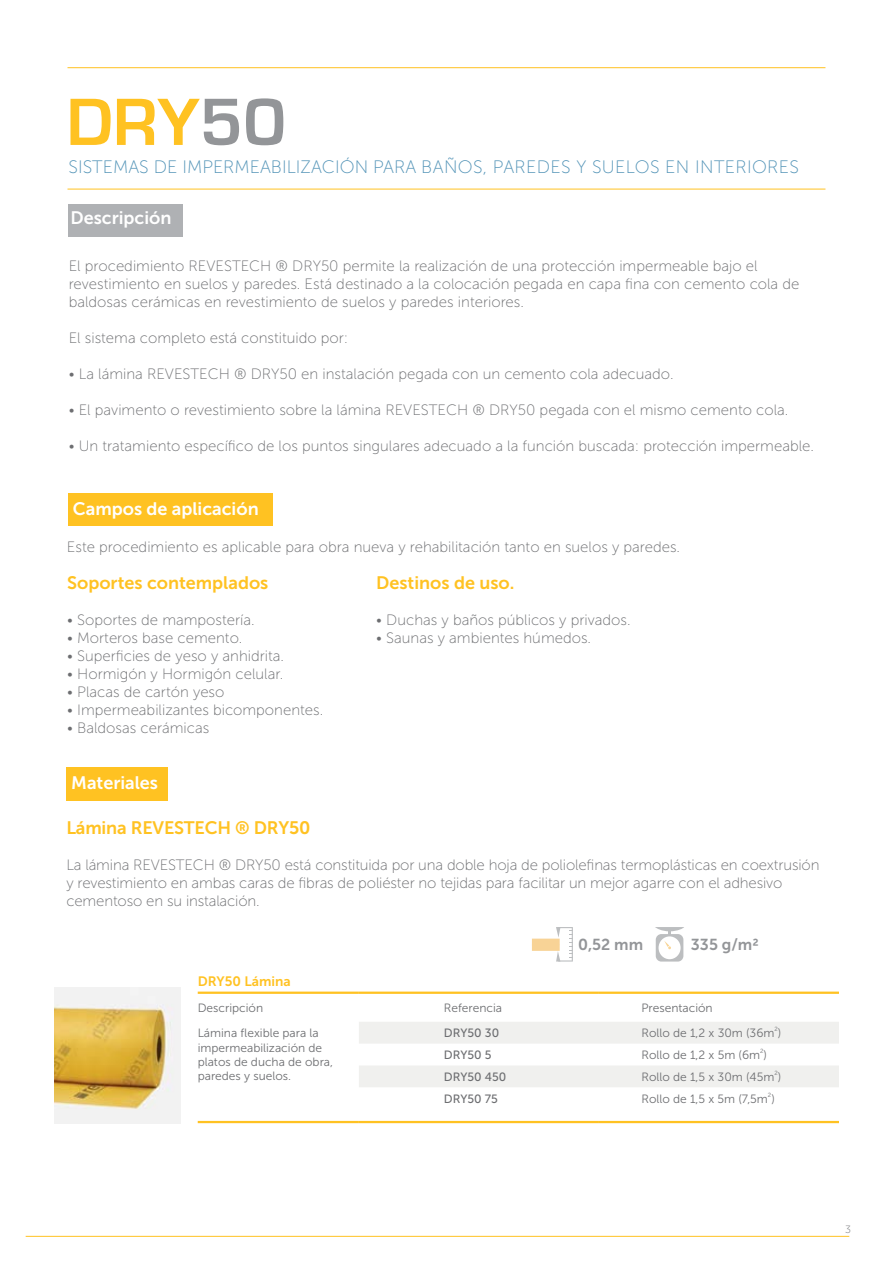
<style>
.page{position:relative;width:893px;height:1263px;background:#fff}
.page>*{position:absolute;margin:0;border:0;box-sizing:border-box;transform-origin:0 0}
.t1{font:700 69.15px "Eurostile";color:#ffc222}
.t2{font:700 69.15px "Eurostile";color:#939598}
.t3{font:18px "Museo Sans 100";letter-spacing:.01em;color:#5092b6}
.t4{font:18px "Museo Sans 700";color:#ffc222}
.t5{font:18px "Museo Sans 700";color:#fff}
.t6{font:15.9px "Museo Sans 700";color:#939598}
.t7{font:15px/18px "Museo Sans 100";color:#6d6e71}
.t8{font:13.65px "Museo Sans 700";color:#ffc222}
.t9{font:12px/14.4px "Museo Sans 300";color:#6d6e71}
.t10{font:12px "Museo Sans 500";color:#6d6e71}
.t11{font:10.5px "Museo Sans 100";color:#6d6e71}
.t12{font:6px "Museo Sans 300";color:#6d6e71}
</style>
<div class="page">
<hr style="left:26px;top:1236px;width:823px;height:1px;background:#ffc222">
<div style="left:68px;top:204px;width:114px;height:33px;background:#afb1b4"></div>
<hr style="left:68px;top:189px;width:757px;height:1px;background:#ffc222">
<hr style="left:68px;top:67px;width:757px;height:1px;background:#ffc222">
<div style="left:68px;top:494px;width:204px;height:32px;background:#ffc222"></div>
<div style="left:66px;top:767px;width:102px;height:34px;background:#ffc222"></div>
<svg style="left:359px;top:1022px;width:480px;height:65px"></svg>
<hr style="left:198px;top:991px;width:161px;height:3px;background:#ffc222">
<hr style="left:359px;top:991px;width:240px;height:3px;background:#ffc222">
<hr style="left:599px;top:991px;width:240px;height:3px;background:#ffc222">
<hr style="left:198px;top:1121px;width:161px;height:2px;background:#ffc222">
<hr style="left:359px;top:1121px;width:240px;height:2px;background:#ffc222">
<hr style="left:599px;top:1121px;width:240px;height:2px;background:#ffc222">
<img style="left:54px;top:988px;width:127px;height:136px">
<div style="left:656px;top:934px;width:27px;height:27px;background:#bcbec0;border-radius:6px"></div>
<div style="left:659px;top:936px;width:22px;height:23px;background:#fff;border-radius:50%"></div>
<svg style="left:664px;top:941px;width:7px;height:8px"></svg>
<svg style="left:655px;top:927px;width:29px;height:8px"></svg>
<svg style="left:532px;top:927px;width:41px;height:34px"></svg>
<h1 class="t1" style="left:66px;top:84px;width:45px">DRY</h1>
<h1 class="t2" style="left:200px;top:84px;width:88px">50</h1>
<p class="t3" style="left:69px;top:158px;width:21px">Sistemas</p>
<p class="t3" style="left:154px;top:158px;width:40px">de impermeabili</p>
<p class="t3" style="left:301px;top:158px;width:23px">zación</p>
<p class="t3" style="left:373px;top:158px;width:12px">para</p>
<p class="t3" style="left:421px;top:158px;width:84px">baños, paredes</p>
<p class="t3" style="left:576px;top:158px;width:51px">y suelos</p>
<p class="t3" style="left:665px;top:158px;width:41px">en interiores</p>
<p class="t5" style="left:70px;top:208px;width:102px">Descripción</p>
<p class="t7" style="left:69px;top:257px;width:732px">El procedimiento REVESTECH ® DRY50 permite la realización de una protección impermeable bajo el revestimiento en suelos y paredes. Está destinado a la colocación pegada en capa fina con cemento cola de baldosas cerámicas en revestimiento de suelos y paredes interiores.</p>
<p class="t7" style="left:69px;top:329px;width:281px">El sistema completo está constituido por:</p>
<p class="t7" style="left:69px;top:365px;width:606px">• La lámina REVESTECH ® DRY50 en instalación pegada con un cemento cola adecuado.</p>
<p class="t7" style="left:69px;top:401px;width:721px">• El pavimento o revestimiento sobre la lámina REVESTECH ® DRY50 pegada con el mismo cemento cola.</p>
<p class="t7" style="left:69px;top:437px;width:747px">• Un tratamiento específico de los puntos singulares adecuado a la función buscada: protección impermeable.</p>
<p class="t5" style="left:73px;top:498px;width:187px">Campos de aplicación</p>
<p class="t7" style="left:67px;top:537px;width:615px">Este procedimiento es aplicable para obra nueva y rehabilitación tanto en suelos y paredes.</p>
<p class="t4" style="left:67px;top:572px;width:203px">Soportes contemplados</p>
<p class="t7" style="left:67px;top:611px;width:189px">• Soportes de mampostería.</p>
<p class="t7" style="left:67px;top:629px;width:177px">• Morteros base cemento.</p>
<p class="t7" style="left:67px;top:647px;width:218px">• Superficies de yeso y anhidrita.</p>
<p class="t7" style="left:67px;top:665px;width:218px">• Hormigón y Hormigón celular.</p>
<p class="t7" style="left:67px;top:683px;width:159px">• Placas de cartón yeso</p>
<p class="t7" style="left:67px;top:701px;width:258px">• Impermeabilizantes bicomponentes.</p>
<p class="t7" style="left:67px;top:719px;width:144px">• Baldosas cerámicas</p>
<p class="t5" style="left:71px;top:772px;width:88px">Materiales</p>
<p class="t4" style="left:376px;top:572px;width:140px">Destinos de uso.</p>
<p class="t7" style="left:376px;top:611px;width:256px">• Duchas y baños públicos y privados.</p>
<p class="t7" style="left:376px;top:629px;width:216px">• Saunas y ambientes húmedos.</p>
<p class="t4" style="left:66px;top:818px;width:245px">Lámina REVESTECH ® DRY50</p>
<p class="t7" style="left:66px;top:856px;width:754px">La lámina REVESTECH ® DRY50 está constituida por una doble hoja de poliolefinas termoplásticas en coextrusión y revestimiento en ambas caras de fibras de poliéster no tejidas para facilitar un mejor agarre con el adhesivo cementoso en su instalación.</p>
<p class="t6" style="left:578px;top:935px;width:66px">0,52 mm</p>
<p class="t6" style="left:691px;top:935px;width:69px">335 g/m2</p>
<p class="t8" style="left:198px;top:974px;width:94px">DRY50 Lámina</p>
<p class="t9" style="left:198px;top:1000px;width:67px">Descripción</p>
<p class="t9" style="left:444px;top:1000px;width:60px">Referencia</p>
<p class="t9" style="left:641px;top:1000px;width:73px">Presentación</p>
<p class="t9" style="left:198px;top:1026px;width:137px">Lámina flexible para la impermeabilización de platos de ducha de obra, paredes y suelos.</p>
<p class="t10" style="left:444px;top:1026px;width:57px">DRY50 30</p>
<p class="t9" style="left:641px;top:1026px;width:141px">Rollo de 1,2 x 30m (36m )</p>
<p class="t12" style="left:774px;top:1026px;width:5px">2</p>
<p class="t12" style="left:760px;top:1048px;width:5px">2</p>
<p class="t10" style="left:444px;top:1048px;width:49px">DRY50 5</p>
<p class="t9" style="left:641px;top:1048px;width:127px">Rollo de 1,2 x 5m (6m )</p>
<p class="t12" style="left:774px;top:1069px;width:5px">2</p>
<p class="t10" style="left:444px;top:1070px;width:64px">DRY50 450</p>
<p class="t9" style="left:641px;top:1070px;width:141px">Rollo de 1,5 x 30m (45m )</p>
<p class="t12" style="left:768px;top:1091px;width:5px">2</p>
<p class="t10" style="left:444px;top:1092px;width:55px">DRY50 75</p>
<p class="t9" style="left:641px;top:1091px;width:135px">Rollo de 1,5 x 5m (7,5m )</p>
<p class="t11" style="left:845px;top:1224px;width:7px">3</p>
</div>
